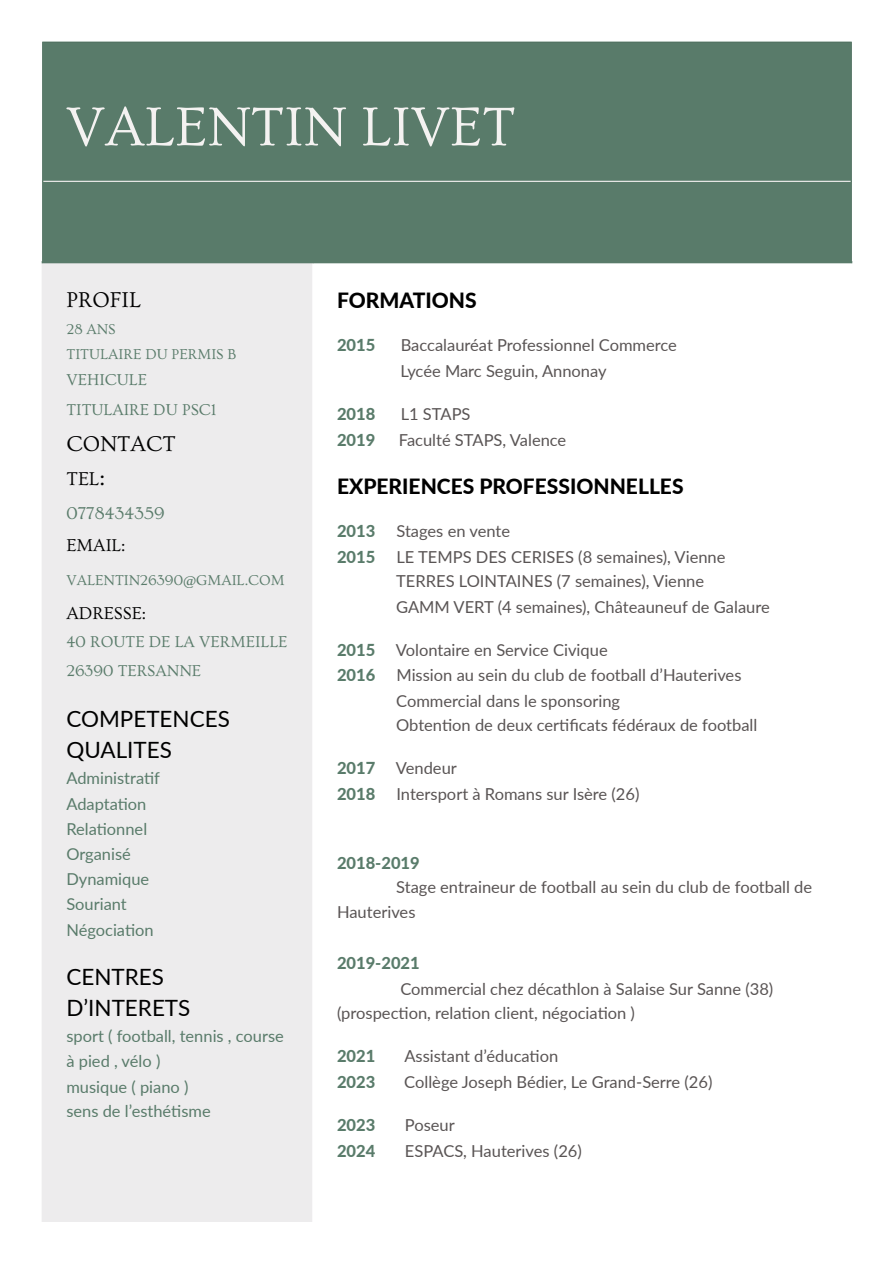
<style>
.page{position:relative;width:894px;height:1263px;background:#fff}
.page>*{position:absolute;margin:0;border:0;box-sizing:border-box;transform-origin:0 0}
.t1{font:57px "Ovo";color:#f4f2f1}
.t2{font:22.5px/31.5px "Lato";color:#000}
.t3{font:22.5px "Ovo";color:#000}
.t4{font:800 21px "Lato";color:#000}
.t5{font:19.5px "Ovo";color:#000}
.t6{font:18px/32.7px "Ovo";color:#597b6a}
.t7{font:18px "Ovo";color:#000}
.t8{font:16.5px/25.3px "Lato";color:#595454}
.t9{font:16.5px/25.3px "Lato";color:#597b6a}
.t10{font:800 16.5px/25.8px "Lato";color:#597b6a}
.t11{font:16.5px/30.3px "Ovo";color:#597b6a}
.t12{font:15px/24.8px "Ovo";color:#597b6a}
.s1{font-size:24px}
.s2{color:#000}
.s3{font-weight:800;color:#597b6a}
.s4{font-weight:400;color:#595454}
</style>
<div class="page">
<div style="left:43px;top:43px;width:807px;height:218px;background:#597b6a"></div>
<div style="left:42px;top:262px;width:271px;height:960px;background:#edeced"></div>
<hr style="left:42px;top:43px;width:1px;height:218px;background:#597b6a">
<hr style="left:850px;top:43px;width:1px;height:218px;background:#597b6a">
<hr style="left:42px;top:42px;width:809px;height:1px;background:#597b6a">
<hr style="left:43px;top:181px;width:807px;height:1px;background:#f4f2f1">
<hr style="left:42px;top:1262px;width:270px;height:1px;background:#edeced">
<hr style="left:312px;top:263px;width:2px;height:959px;background:#fff">
<hr style="left:42px;top:261px;width:810px;height:2px;background:#597b6a">
<p class="t1" style="left:66px;top:96px;width:451px">VALENTIN LIVET</p>
<h2 class="t3" style="left:66px;top:288px;width:76px">PROFIL</h2>
<h2 class="t12" style="left:66px;top:317px;width:172px">28 ANS<br>TITULAIRE DU PERMIS B</h2>
<h2 class="t11" style="left:66px;top:365px;width:152px">VEHICULE<br>TITULAIRE DU PSC1</h2>
<h2 class="t3" style="left:66px;top:432px;width:111px">CONTACT</h2>
<h2 class="t5" style="left:66px;top:468px;width:40px">TEL<span class="s1">:</span></h2>
<h2 class="t6" style="left:66px;top:497px;width:100px">0778434359<br><span class="s2">EMAIL:</span></h2>
<h2 class="t12" style="left:66px;top:568px;width:220px">VALENTIN26390@GMAIL.COM</h2>
<h2 class="t7" style="left:66px;top:603px;width:81px">ADRESSE:</h2>
<h2 class="t11" style="left:66px;top:627px;width:222px;line-height:29.2px">40 ROUTE DE LA VERMEILLE<br>26390 TERSANNE</h2>
<p class="t2" style="left:66px;top:702px;width:165px">COMPETENCES<br>QUALITES</p>
<p class="t9" style="left:66px;top:765px;width:95px">Administratif<br>Adaptation<br>Relationnel<br>Organisé<br>Dynamique<br>Souriant<br>Négociation</p>
<p class="t2" style="left:66px;top:960px;width:125px">CENTRES<br>D’INTERETS</p>
<p class="t9" style="left:66px;top:1023px;width:219px">sport ( football, tennis , course à pied , vélo )<br>musique ( piano )<br>sens de l’esthétisme</p>
<h1 class="t4" style="left:337px;top:288px;width:141px">FORMATIONS</h1>
<h2 class="t10" style="left:337px;top:332px;width:40px">2015</h2>
<h2 class="t8" style="left:400px;top:332px;width:278px;line-height:25.8px">Baccalauréat Professionnel Commerce<br>Lycée Marc Seguin, Annonay</h2>
<h2 class="t10" style="left:337px;top:400px;width:40px">2018</h2>
<h2 class="t8" style="left:400px;top:401px;width:71px">L1 STAPS</h2>
<h2 class="t10" style="left:337px;top:426px;width:40px">2019</h2>
<h2 class="t8" style="left:399px;top:426px;width:169px">Faculté STAPS, Valence</h2>
<h1 class="t4" style="left:337px;top:473px;width:348px">EXPERIENCES PROFESSIONNELLES</h1>
<h2 class="t10" style="left:337px;top:517px;width:40px">2013</h2>
<h2 class="t8" style="left:396px;top:518px;width:115px">Stages en vente</h2>
<h2 class="t10" style="left:337px;top:543px;width:40px">2015</h2>
<h2 class="t8" style="left:396px;top:543px;width:375px">LE TEMPS DES CERISES (8 semaines), Vienne<br>TERRES LOINTAINES (7 semaines), Vienne<br>GAMM VERT (4 semaines), Châteauneuf de Galaure</h2>
<h2 class="t8" style="left:337px;top:637px;width:272px;line-height:24.8px"><span class="s3">2015</span> Volontaire en Service Civique<br><span class="s3">2016</span></h2>
<h2 class="t8" style="left:396px;top:662px;width:362px">Mission au sein du club de football d’Hauterives<br>Commercial dans le sponsoring<br>Obtention de deux certificats fédéraux de football</h2>
<h2 class="t10" style="left:337px;top:755px;width:121px">2017 <span class="s4">Vendeur<br></span>2018</h2>
<h2 class="t8" style="left:396px;top:781px;width:244px">Intersport à Romans sur Isère (26)</h2>
<h2 class="t10" style="left:337px;top:849px;width:84px">2018-2019</h2>
<h2 class="t8" style="left:396px;top:874px;width:417px">Stage entraineur de football au sein du club de football de</h2>
<h2 class="t8" style="left:337px;top:899px;width:80px">Hauterives</h2>
<h2 class="t10" style="left:337px;top:949px;width:84px">2019-2021</h2>
<h2 class="t8" style="left:400px;top:975px;width:374px">Commercial chez décathlon à Salaise Sur Sanne (38)</h2>
<h2 class="t8" style="left:337px;top:1000px;width:299px">(prospection, relation client, négociation )</h2>
<h2 class="t10" style="left:337px;top:1043px;width:40px">2021</h2>
<h2 class="t8" style="left:404px;top:1043px;width:155px">Assistant d’éducation</h2>
<h2 class="t10" style="left:337px;top:1069px;width:40px">2023</h2>
<h2 class="t8" style="left:404px;top:1069px;width:309px">Collège Joseph Bédier, Le Grand-Serre (26)</h2>
<h2 class="t10" style="left:337px;top:1111px;width:40px">2023</h2>
<h2 class="t8" style="left:405px;top:1112px;width:51px">Poseur</h2>
<h2 class="t10" style="left:337px;top:1137px;width:40px">2024</h2>
<h2 class="t8" style="left:405px;top:1137px;width:178px">ESPACS, Hauterives (26)</h2>
</div>
